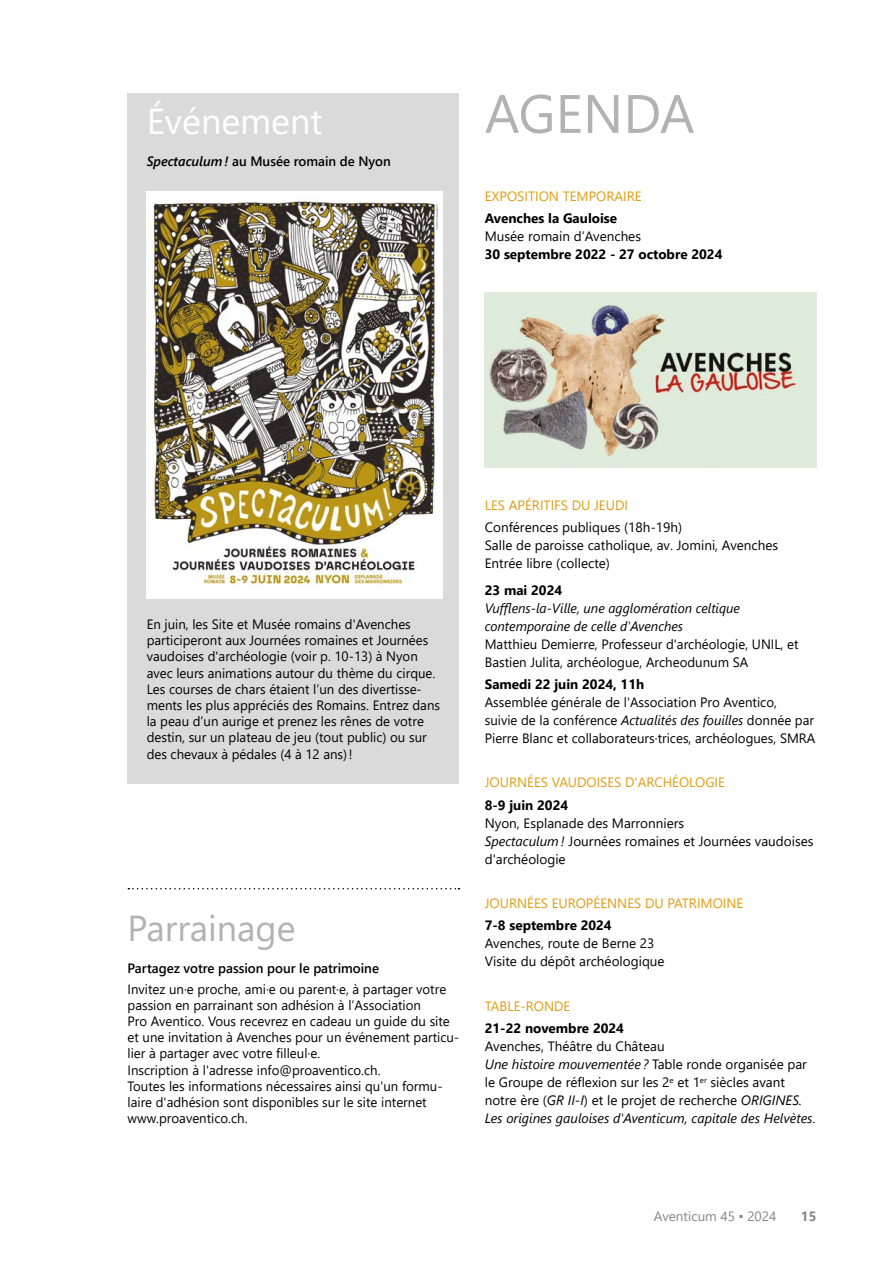
<style>
.page{position:relative;width:893px;height:1263px;background:#fff}
.page>*{position:absolute;margin:0;border:0;box-sizing:border-box;transform-origin:0 0}
.t1{font:54px "Segoe UI";color:#b3b2b2}
.t2{font:36px "Segoe UI";color:#b3b2b2}
.t3{font:36px "Segoe UI";color:#fff}
.t4{font:13.5px/16.2px "Segoe UI";color:#000}
.t5{font:700 13.5px "Segoe UI";color:#000}
.t6{font:13.5px "Segoe UI";color:#de9d11}
.t7{font:italic 13.5px/18px "Segoe UI";color:#000}
.t8{font:600 13.5px "Segoe UI";color:#000}
.t9{font:13.5px "Segoe UI";color:#878787}
.t10{font:700 13.5px "Segoe UI";color:#878787}
.s1{font-style:italic}
.s2{font-family:"Arial"}
</style>
<div class="page">
<div style="left:128px;top:94px;width:331px;height:690px;background:#dadada"></div>
<img style="left:147px;top:191px;width:295px;height:407px">
<svg style="left:128px;top:888px;width:331px;height:1px"></svg>
<img style="left:485px;top:292px;width:331px;height:176px">
<h2 class="t3" style="left:147px;top:87px;width:177px">Événement</h2>
<p class="t8" style="left:147px;top:149px;width:246px"><span class="s1">Spectaculum!</span> au Musée romain de Nyon</p>
<h1 class="t1" style="left:485px;top:63px;width:211px">AGENDA</h1>
<p class="t6" style="left:485px;top:184px;width:158px">EXPOSITION TEMPORAIRE</p>
<p class="t5" style="left:485px;top:206px;width:134px">Avenches la Gauloise</p>
<p class="t4" style="left:485px;top:227px;width:158px">Musée romain d’Avenches</p>
<p class="t5" style="left:485px;top:242px;width:239px">30 septembre 2022 - 27 octobre 2024</p>
<p class="t4" style="left:147px;top:615px;width:295px">En juin, les Site et Musée romains d'Avenches participeront aux Journées romaines et Journées vaudoises d'archéologie (voir p. 10-13) à Nyon avec leurs animations autour du thème du cirque.<br>Les courses de chars étaient l’un des divertisse&shy;ments les plus appréciés des Romains. Entrez dans la peau d’un aurige et prenez les rênes de votre destin, sur un plateau de jeu (tout public) ou sur des chevaux à pédales (4 à 12 ans)!</p>
<h2 class="t2" style="left:128px;top:894px;width:170px">Parrainage</h2>
<p class="t8" style="left:128px;top:955px;width:253px">Partagez votre passion pour le patrimoine</p>
<p class="t4" style="left:128px;top:979px;width:333px">Invitez un·e proche, ami·e ou parent·e, à partager votre passion en parrainant son adhésion à l’Association<br>Pro Aventico. Vous recevrez en cadeau un guide du site et une invitation à Avenches pour un événement particu&shy;lier à partager avec votre filleul·e.<br>Inscription à l'adresse info@proaventico.ch.<br>Toutes les informations nécessaires ainsi qu'un formu&shy;laire d'adhésion sont disponibles sur le site internet www.proaventico.ch.</p>
<p class="t6" style="left:485px;top:492px;width:145px">LES APÉRITIFS DU JEUDI</p>
<p class="t4" style="left:485px;top:517px;width:295px;line-height:18px">Conférences publiques (18h-19h)<br>Salle de paroisse catholique, av. Jomini, Avenches<br>Entrée libre (collecte)</p>
<p class="t5" style="left:485px;top:577px;width:79px">23 mai 2024</p>
<p class="t7" style="left:485px;top:596px;width:257px">Vufflens-la-Ville, une agglomération celtique contemporaine de celle d'Avenches</p>
<p class="t4" style="left:485px;top:633px;width:315px;line-height:18px">Matthieu Demierre, Professeur d'archéologie, UNIL, et<br>Bastien Julita, archéologue, Archeodunum SA</p>
<p class="t5" style="left:485px;top:671px;width:161px">Samedi 22 juin 2024, 11h</p>
<p class="t4" style="left:485px;top:692px;width:332px;line-height:18px">Assemblée générale de l'Association Pro Aventico,<br>suivie de la conférence <span class="s1">Actualités des fouilles</span> donnée par<br>Pierre Blanc et collaborateurs·trices, archéologues, SMRA</p>
<p class="t6" style="left:485px;top:770px;width:242px">JOURNÉES VAUDOISES D'ARCHÉOLOGIE</p>
<p class="t5" style="left:485px;top:792px;width:85px">8-9 juin 2024</p>
<p class="t4" style="left:485px;top:812px;width:330px;line-height:18px">Nyon, Esplanade des Marronniers<br><span class="s1">Spectaculum!</span> Journées romaines et Journées vaudoises d'archéologie</p>
<p class="t6" style="left:485px;top:890px;width:260px">JOURNÉES EUROPÉENNES DU PATRIMOINE</p>
<p class="t5" style="left:485px;top:913px;width:128px">7-8 septembre 2024</p>
<p class="t4" style="left:485px;top:933px;width:181px;line-height:18px">Avenches, route de Berne 23<br>Visite du dépôt archéologique</p>
<p class="t6" style="left:485px;top:993px;width:87px">TABLE-RONDE</p>
<p class="t5" style="left:485px;top:1015px;width:141px">21-22 novembre 2024</p>
<p class="t4" style="left:485px;top:1036px;width:332px;line-height:18px">Avenches, Théâtre du Château<br><span class="s1">Une histoire mouvementée ?</span> Table ronde organisée par le Groupe de réflexion sur les 2<sup>e</sup> et 1<sup>er</sup> siècles avant notre ère (<span class="s1">GR II-I</span>) et le projet de recherche <span class="s1">ORIGINES.<br>Les origines gauloises d'Aventicum, capitale des Helvètes</span>.</p>
<p class="t9" style="left:654px;top:1203px;width:124px">Aventicum 45 <span class="s2">▪</span> 2024</p>
<p class="t10" style="left:801px;top:1203px;width:17px">15</p>
</div>
